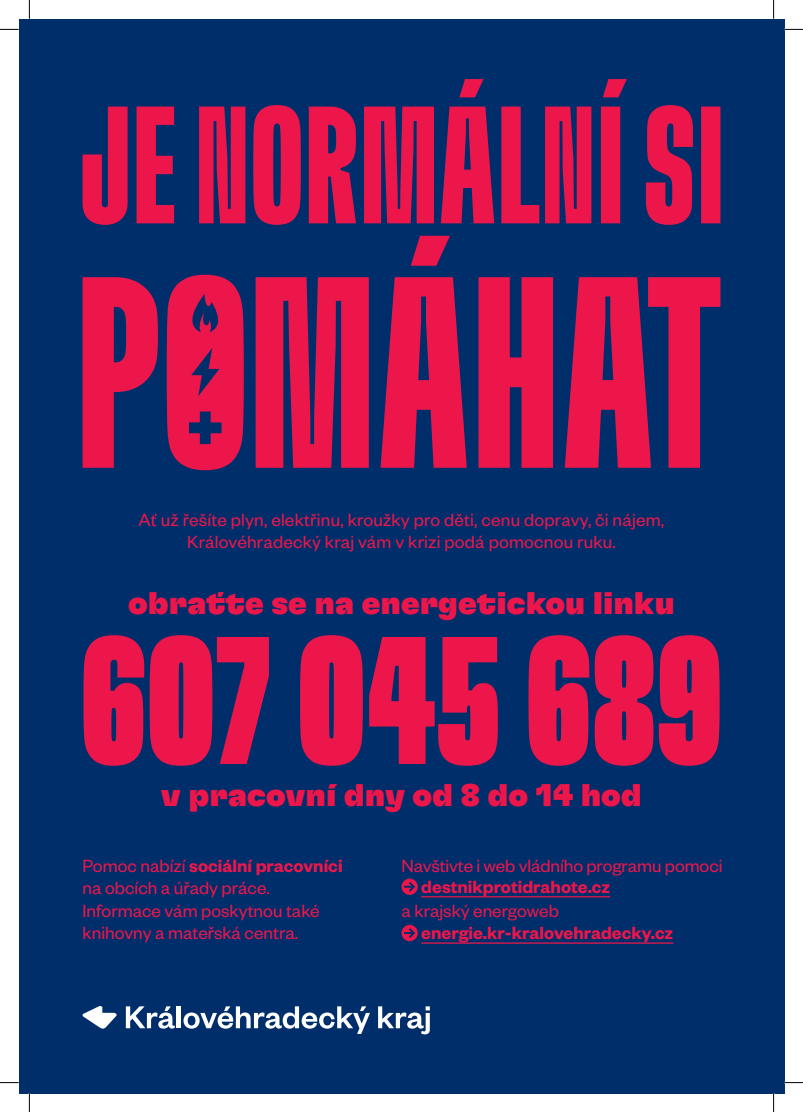
<style>
.page{position:relative;width:803px;height:1112px;background:#fff}
.page>*{position:absolute;margin:0;border:0;box-sizing:border-box;transform-origin:0 0}
.t1{font:181.25px "GT Flexa VAR";color:#ed164b}
.t2{font:31.25px "GT Flexa VAR";color:#ed164b}
.t3{font:19.38px/22.5px "Founders Grotesk";color:#ed164b;text-align:center}
.t4{font:600 19.38px "Founders Grotesk";color:#ed164b}
.s1{font-weight:600}
</style>
<div class="page">
<div style="left:19px;top:19px;width:765px;height:1073px;background:#002e6b"></div>
<hr style="left:421px;top:895px;width:189px;height:2px;background:#ed164b">
<hr style="left:421px;top:942px;width:252px;height:1px;background:#ed164b">
<svg style="left:401px;top:878px;width:17px;height:16px"></svg>
<svg style="left:401px;top:924px;width:17px;height:16px"></svg>
<svg style="left:83px;top:79px;width:637px;height:146px"></svg>
<svg style="left:83px;top:277px;width:75px;height:190px"></svg>
<svg style="left:256px;top:277px;width:113px;height:190px;background:#c51950"></svg>
<svg style="left:411px;top:236px;width:39px;height:30px"></svg>
<svg style="left:380px;top:277px;width:87px;height:190px"></svg>
<svg style="left:478px;top:277px;width:75px;height:190px;background:#c7194f"></svg>
<svg style="left:565px;top:277px;width:155px;height:190px"></svg>
<svg style="left:167px;top:275px;width:77px;height:195px"></svg>
<svg style="left:82px;top:1006px;width:35px;height:22px"></svg>
<svg style="left:126px;top:1006px;width:49px;height:22px"></svg>
<hr style="left:177px;top:1006px;width:4px;height:21px;background:#fff">
<svg style="left:183px;top:1006px;width:187px;height:27px"></svg>
<svg style="left:378px;top:1006px;width:52px;height:28px"></svg>
<svg style="left:0;top:29px;width:19px;height:1px"></svg>
<svg style="left:784px;top:29px;width:19px;height:1px"></svg>
<svg style="left:0;top:1082px;width:19px;height:1px"></svg>
<svg style="left:784px;top:1081px;width:19px;height:2px"></svg>
<svg style="left:29px;top:0;width:1px;height:19px"></svg>
<svg style="left:29px;top:1092px;width:1px;height:19px"></svg>
<svg style="left:773px;top:0;width:1px;height:19px"></svg>
<svg style="left:773px;top:1092px;width:1px;height:19px"></svg>
<p class="t3" style="left:139px;top:507px;width:527px">Ať už řešíte plyn, elektřinu, kroužky pro děti, cenu dopravy, či nájem,<br>Královéhradecký kraj vám v krizi podá pomocnou ruku.</p>
<h2 class="t2" style="left:128px;top:586px;width:548px">obraťte se na energetickou linku</h2>
<h1 class="t1" style="left:81px;top:607px;width:643px">607 045 689</h1>
<h2 class="t2" style="left:161px;top:779px;width:482px">v pracovní dny od 8 do 14 hod</h2>
<p class="t3" style="left:83px;top:853px;width:262px;text-align:left">Pomoc nabízí <span class="s1">sociální pracovníci </span>na obcích a úřady práce.<br>Informace vám poskytnou také knihovny a mateřská centra.</p>
<p class="t3" style="left:401px;top:853px;width:322px">Navštivte i web vládního programu pomoci</p>
<p class="t4" style="left:421px;top:874px;width:190px">destnikprotidrahote.cz</p>
<p class="t3" style="left:401px;top:898px;width:159px">a krajský energoweb</p>
<p class="t4" style="left:421px;top:920px;width:253px">energie.kr-kralovehradecky.cz</p>
</div>
